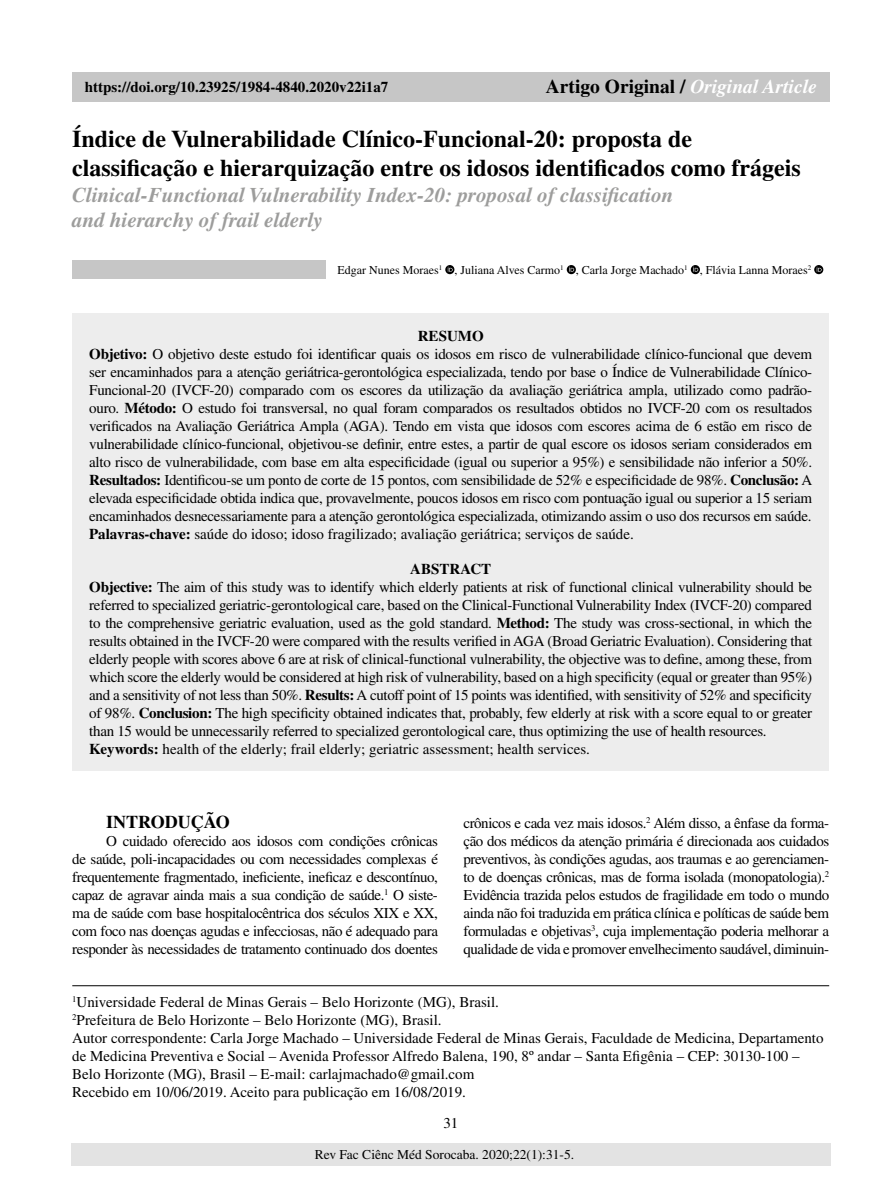
<style>
.page{position:relative;width:893px;height:1191px;background:#fff}
.page>*{position:absolute;margin:0;border:0;box-sizing:border-box;transform-origin:0 0}
.t1{font:700 24px/28.8px "Times LT Std";color:#000}
.t2{font:italic 700 21px/25.2px "Times LT Std";color:#9d9d9c}
.t3{font:700 19.5px "Times LT Std";color:#000}
.t4{font:700 18px "Times LT Std";color:#000}
.t5{font:15px/18px "Times LT Std";letter-spacing:-.02em;color:#000}
.t6{font:15px/18px "Times LT Std";color:#000}
.t7{font:700 15px "Times LT Std";color:#000}
.t8{font:13.5px "Times LT Std";color:#000}
.t9{font:12px "Times LT Std";color:#000}
.s1{font-style:italic;color:#fff}
.s2{font-weight:700}
</style>
<div class="page">
<div style="left:71px;top:1143px;width:760px;height:23px;background:#e3e3e3"></div>
<div style="left:72px;top:72px;width:757px;height:30px;background:#c6c6c6"></div>
<div style="left:72px;top:260px;width:254px;height:19px;background:#c6c6c6"></div>
<svg style="left:445px;top:265px;width:9px;height:9px"></svg>
<svg style="left:448px;top:267px;width:5px;height:5px"></svg>
<svg style="left:567px;top:265px;width:9px;height:9px"></svg>
<svg style="left:569px;top:267px;width:5px;height:5px"></svg>
<svg style="left:691px;top:265px;width:9px;height:9px"></svg>
<svg style="left:693px;top:267px;width:5px;height:5px"></svg>
<svg style="left:814px;top:265px;width:9px;height:9px"></svg>
<svg style="left:817px;top:267px;width:5px;height:5px"></svg>
<div style="left:72px;top:313px;width:757px;height:458px;background:#ededed"></div>
<hr style="left:72px;top:985px;width:757px;height:1px;background:#000">
<p class="t7" style="left:85px;top:78px;width:305px">https://doi.org/10.23925/1984-4840.2020v22i1a7</p>
<h3 class="t3" style="left:546px;top:75px;width:273px">Artigo Original / <span class="s1">Original Article</span></h3>
<h1 class="t1" style="left:72px;top:124px;width:730px">Índice de Vulnerabilidade Clínico-Funcional-20: proposta de classificação e hierarquização entre os idosos identificados como frágeis</h1>
<h2 class="t2" style="left:72px;top:181px;width:603px">Clinical-Functional Vulnerability Index-20: proposal of classification and hierarchy of frail elderly</h2>
<p class="t9" style="left:338px;top:263px;width:475px">Edgar Nunes Moraes<sup>1</sup> , Juliana Alves Carmo<sup>1</sup> , Carla Jorge Machado<sup>1</sup> , Flávia Lanna Moraes<sup>2</sup></p>
<p class="t5" style="left:89px;top:326px;width:724px;text-indent:328px"><span class="s2">RESUMO<br>Objetivo:</span> O objetivo deste estudo foi identificar quais os idosos em risco de vulnerabilidade clínico-funcional que devem ser encaminhados para a atenção geriátrica-gerontológica especializada, tendo por base o Índice de Vulnerabilidade Clínico-Funcional-20 (IVCF-20) comparado com os escores da utilização da avaliação geriátrica ampla, utilizado como padrão&shy;ouro. <span class="s2">Método:</span> O estudo foi transversal, no qual foram comparados os resultados obtidos no IVCF-20 com os resultados verificados na Avaliação Geriátrica Ampla (AGA). Tendo em vista que idosos com escores acima de 6 estão em risco de vulnerabilidade clínico-funcional, objetivou-se definir, entre estes, a partir de qual escore os idosos seriam considerados em alto risco de vulnerabilidade, com base em alta especificidade (igual ou superior a 95%) e sensibilidade não inferior a 50%.<br><span class="s2">Resultados:</span> Identificou-se um ponto de corte de 15 pontos, com sensibilidade de 52% e especificidade de 98%. <span class="s2">Conclusão:</span> A elevada especificidade obtida indica que, provavelmente, poucos idosos em risco com pontuação igual ou superior a 15 seriam encaminhados desnecessariamente para a atenção gerontológica especializada, otimizando assim o uso dos recursos em saúde.<br><span class="s2">Palavras-chave:</span> saúde do idoso; idoso fragilizado; avaliação geriátrica; serviços de saúde.</p>
<p class="t5" style="left:89px;top:559px;width:724px;text-indent:321px"><span class="s2">ABSTRACT<br>Objective:</span> The aim of this study was to identify which elderly patients at risk of functional clinical vulnerability should be referred to specialized geriatric-gerontological care, based on the Clinical-Functional Vulnerability Index (IVCF-20) compared to the comprehensive geriatric evaluation, used as the gold standard. <span class="s2">Method:</span> The study was cross-sectional, in which the results obtained in the IVCF-20 were compared with the results verified in AGA (Broad Geriatric Evaluation). Considering that elderly people with scores above 6 are at risk of clinical-functional vulnerability, the objective was to define, among these, from which score the elderly would be considered at high risk of vulnerability, based on a high specificity (equal or greater than 95%) and a sensitivity of not less than 50%. <span class="s2">Results:</span> A cutoff point of 15 points was identified, with sensitivity of 52% and specificity of 98%. <span class="s2">Conclusion:</span> The high specificity obtained indicates that, probably, few elderly at risk with a score equal to or greater than 15 would be unnecessarily referred to specialized gerontological care, thus optimizing the use of health resources.<br><span class="s2">Keywords:</span> health of the elderly; frail elderly; geriatric assessment; health services.</p>
<p class="t4" style="left:106px;top:811px;width:125px">INTRODUÇÃO</p>
<p class="t5" style="left:72px;top:832px;width:367px;text-align:justify;text-indent:34px">O cuidado oferecido aos idosos com condições crônicas de saúde, poli-incapacidades ou com necessidades complexas é frequentemente fragmentado, ineficiente, ineficaz e descontínuo, capaz de agravar ainda mais a sua condição de saúde.<sup>1</sup> O siste&shy;ma de saúde com base hospitalocêntrica dos séculos XIX e XX, com foco nas doenças agudas e infecciosas, não é adequado para responder às necessidades de tratamento continuado dos doentes</p>
<p class="t5" style="left:463px;top:814px;width:367px;text-align:justify">crônicos e cada vez mais idosos.<sup>2</sup> Além disso, a ênfase da forma&shy;ção dos médicos da atenção primária é direcionada aos cuidados preventivos, às condições agudas, aos traumas e ao gerenciamen&shy;to de doenças crônicas, mas de forma isolada (monopatologia).<sup>2<br></sup>Evidência trazida pelos estudos de fragilidade em todo o mundo ainda não foi traduzida em prática clínica e políticas de saúde bem formuladas e objetivas<sup>3</sup>, cuja implementação poderia melhorar a qualidade de vida e promover envelhecimento saudável, diminuin-</p>
<p class="t6" style="left:72px;top:993px;width:753px"><sup>1</sup>Universidade Federal de Minas Gerais – Belo Horizonte (MG), Brasil.<br><sup>2</sup>Prefeitura de Belo Horizonte – Belo Horizonte (MG), Brasil.<br>Autor correspondente: Carla Jorge Machado – Universidade Federal de Minas Gerais, Faculdade de Medicina, Departamento de Medicina Preventiva e Social – Avenida Professor Alfredo Balena, 190, 8º andar – Santa Efigênia – CEP: 30130-100 – Belo Horizonte (MG), Brasil – E-mail: carlajmachado@gmail.com<br>Recebido em 10/06/2019. Aceito para publicação em 16/08/2019.</p>
<p class="t5" style="left:443px;top:1114px;width:16px">31</p>
<p class="t8" style="left:315px;top:1147px;width:261px">Rev Fac Ciênc Méd Sorocaba. 2020;22(1):31-5.</p>
</div>
